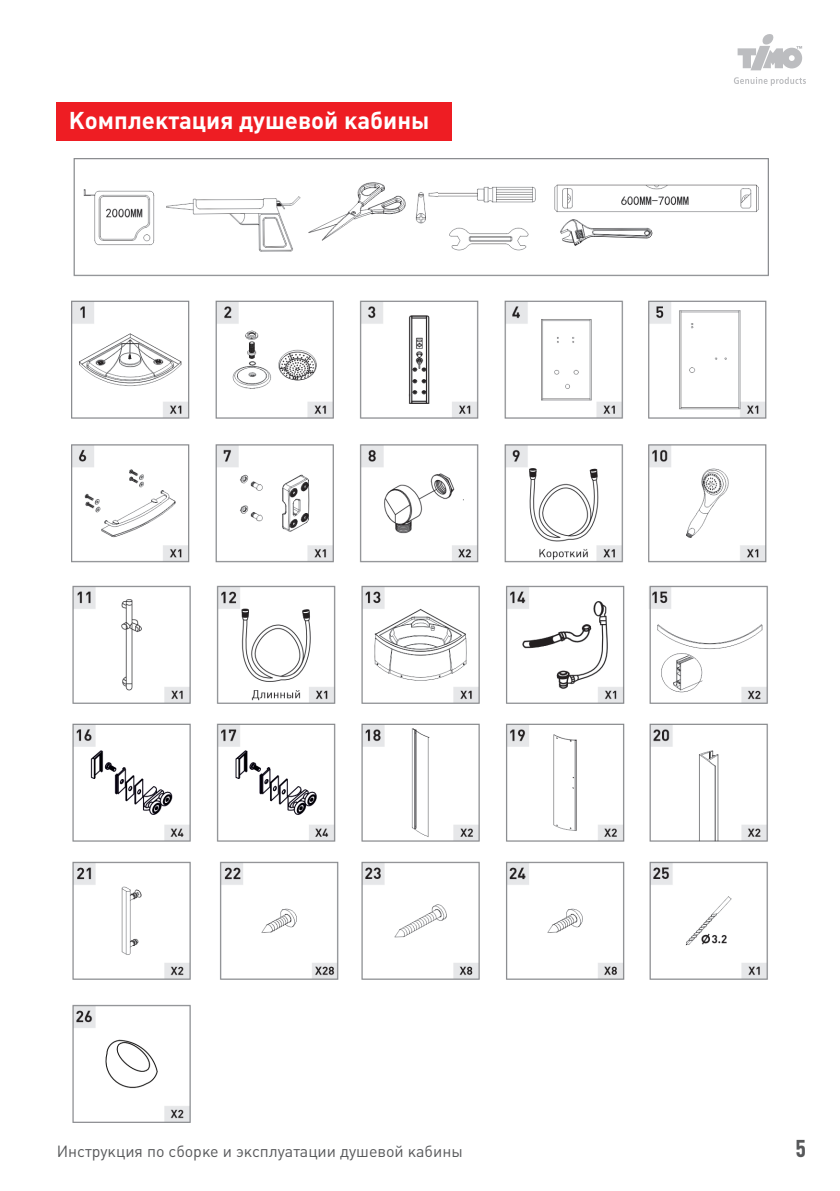
<style>
.page{position:relative;width:840px;height:1191px;background:#fff}
.page>*{position:absolute;margin:0;border:0;box-sizing:border-box;transform-origin:0 0}
.t1{font:700 24px "Plumb";color:#fff}
.t2{font:700 24px "Plumb Condensed";color:#57585a}
.t3{font:16px "Plumb";color:#57585a}
</style>
<div class="page">
<svg style="left:737px;top:34px;width:64px;height:36px"></svg>
<svg style="left:734px;top:77px;width:71px;height:8px"></svg>
<div style="left:57px;top:102px;width:395px;height:39px;background:#ee1d23"></div>
<img style="left:72px;top:159px;width:695px;height:964px">
<p class="t1" style="left:69px;top:107px;width:362px">Комплектация душевой кабины</p>
<p class="t3" style="left:57px;top:1142px;width:407px">Инструкция по сборке и эксплуатации душевой кабины</p>
<h1 class="t2" style="left:795px;top:1135px;width:11px">5</h1>
</div>
